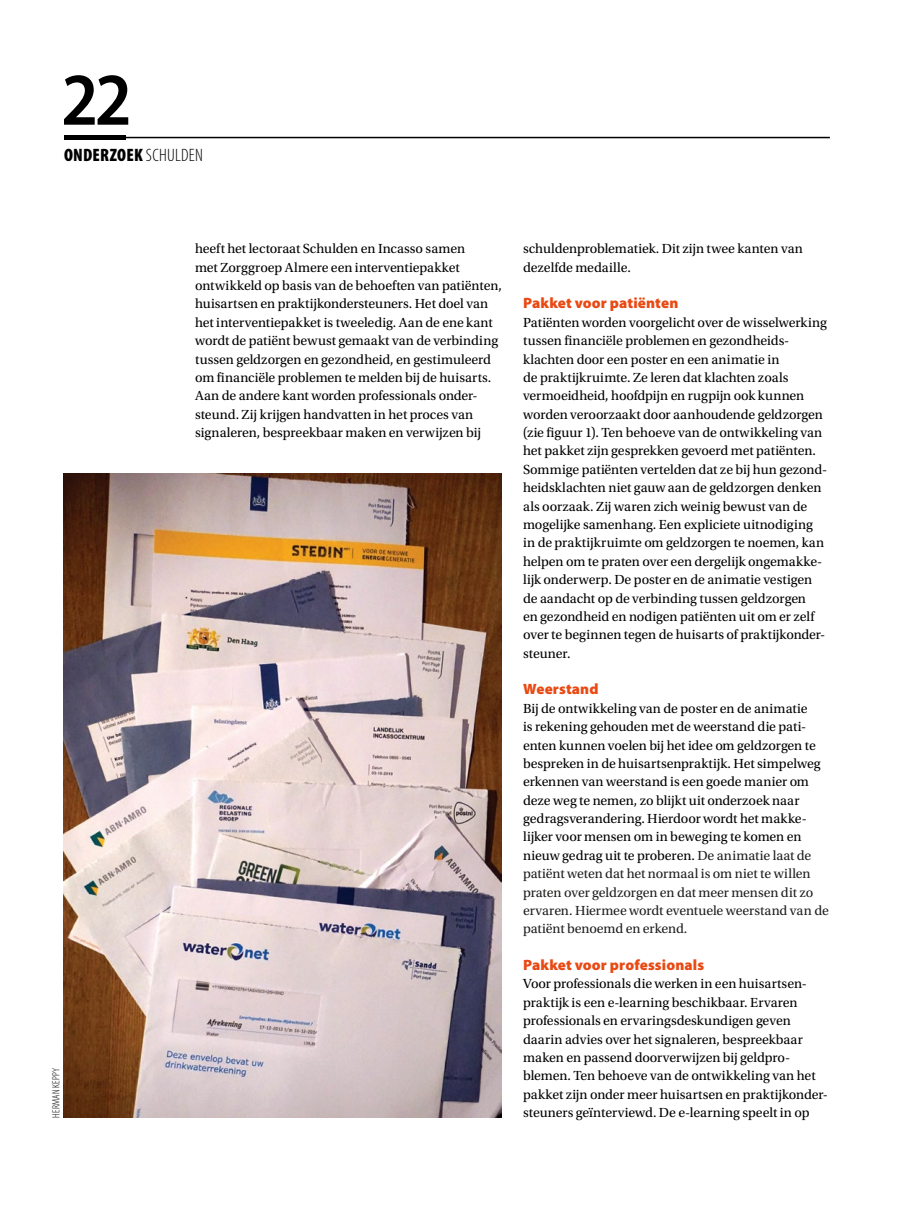
<style>
.page{position:relative;width:915px;height:1212px;background:#fff}
.page>*{position:absolute;margin:0;border:0;box-sizing:border-box;transform-origin:0 0}
.t1{font:600 semi-condensed 75px "Myriad Pro";color:#000}
.Category_x{font:900 condensed 18px "Myriad Pro";letter-spacing:.015em;color:#000}
.SectionHeading_1_x{font:900 15px "Myriad Pro";letter-spacing:.01em;color:#e94913}
.Para_x{font:900 15px "Myriad Pro";letter-spacing:.01em;color:#e94913}
.Para_x-2{font:13.8px/18.3px "Utopia Std";letter-spacing:-.005em;color:#000}
.Image_Source_x{font:300 condensed 10.5px "Myriad Pro";letter-spacing:.02em;color:#000}
.s1{font-weight:300}
.s2{color:#201f1e}
</style>
<div class="page">
<hr style="left:64px;top:135px;width:62px;height:4px;background:#000">
<hr style="left:65px;top:137px;width:764px;height:1px;background:#000">
<img style="left:64px;top:474px;width:437px;height:643px">
<h1 class="t1" style="left:64px;top:58px;width:68px">22</h1>
<p class="Category_x" style="left:64px;top:145px;width:140px">ONDERZOEK <span class="s1">SCHULDEN</span></p>
<p class="Image_Source_x" style="left:50px;top:1118px;width:51px;rotate:-90deg">HERMAN KEPPY</p>
<p class="Para_x-2" style="left:195px;top:240px;width:308px">heeft het lectoraat Schulden en Incasso samen<br>met Zorggroep Almere een interventiepakket ontwikkeld op basis van de behoeften van patiënten, huisartsen en praktijkondersteuners. Het doel van het interventiepakket is tweeledig. Aan de ene kant wordt de patiënt bewust gemaakt van de verbinding tussen geldzorgen en gezondheid, en gestimuleerd om financiële problemen te melden bij de huisarts.<br>Aan de andere kant worden professionals onder&shy;steund. Zij krijgen handvatten in het proces van signaleren, bespreekbaar maken en verwijzen bij</p>
<p class="Para_x-2" style="left:523px;top:240px;width:281px">schuldenproblematiek. Dit zijn twee kanten van dezelfde medaille.</p>
<p class="SectionHeading_1_x" style="left:523px;top:295px;width:157px">Pakket voor patiënten</p>
<p class="Para_x-2" style="left:523px;top:313px;width:305px">Patiënten worden voorgelicht over de wisselwerking tussen financiële problemen en gezondheids&shy;klachten door een poster en een animatie in<br>de praktijkruimte. Ze leren dat klachten zoals vermoeidheid, hoofdpijn en rugpijn ook kunnen worden veroorzaakt door aanhoudende geldzorgen (zie figuur 1). Ten behoeve van de ontwikkeling van het pakket zijn gesprekken gevoerd met patiënten.<br>Sommige patiënten vertelden dat ze bij hun gezond&shy;heidsklachten niet gauw aan de geldzorgen denken als oorzaak. Zij waren zich weinig bewust van de mogelijke samenhang. Een expliciete uitnodiging in de praktijkruimte om geldzorgen te noemen, kan helpen om te praten over een dergelijk ongemakke&shy;lijk onderwerp. De poster en de animatie vestigen de aandacht op de verbinding tussen geldzorgen<br>en gezondheid en nodigen patiënten uit om er zelf over te beginnen tegen de huisarts of praktijkonder&shy;steuner.</p>
<p class="Para_x" style="left:523px;top:681px;width:77px">Weerstand</p>
<p class="Para_x-2" style="left:523px;top:699px;width:307px">Bij de ontwikkeling van de poster en de animatie<br>is rekening gehouden met de weerstand die pati&shy;ënten kunnen voelen bij het idee om geldzorgen te bespreken in de huisartsenpraktijk. Het simpelweg erkennen van weerstand is een goede manier om deze weg te nemen, zo blijkt uit onderzoek naar gedragsverandering. Hierdoor wordt het makke&shy;lijker voor mensen om in beweging te komen en nieuw gedrag uit te proberen. <span class="s2">De animatie laat de patiënt weten dat het normaal is om niet te willen praten over geldzorgen en dat meer mensen dit zo ervaren. Hiermee wordt eventuele weerstand van de patiënt benoemd en erkend.</span></p>
<p class="SectionHeading_1_x" style="left:523px;top:956px;width:182px">Pakket voor professionals</p>
<p class="Para_x-2" style="left:523px;top:975px;width:306px">Voor professionals die werken in een huisartsen&shy;praktijk is een e-learning beschikbaar. Ervaren professionals en ervaringsdeskundigen geven daarin advies over het signaleren, bespreekbaar maken en passend doorverwijzen bij geldpro&shy;blemen. Ten behoeve van de ontwikkeling van het pakket zijn onder meer huisartsen en praktijkonder&shy;steuners geïnterviewd. De e-learning speelt in op</p>
</div>
